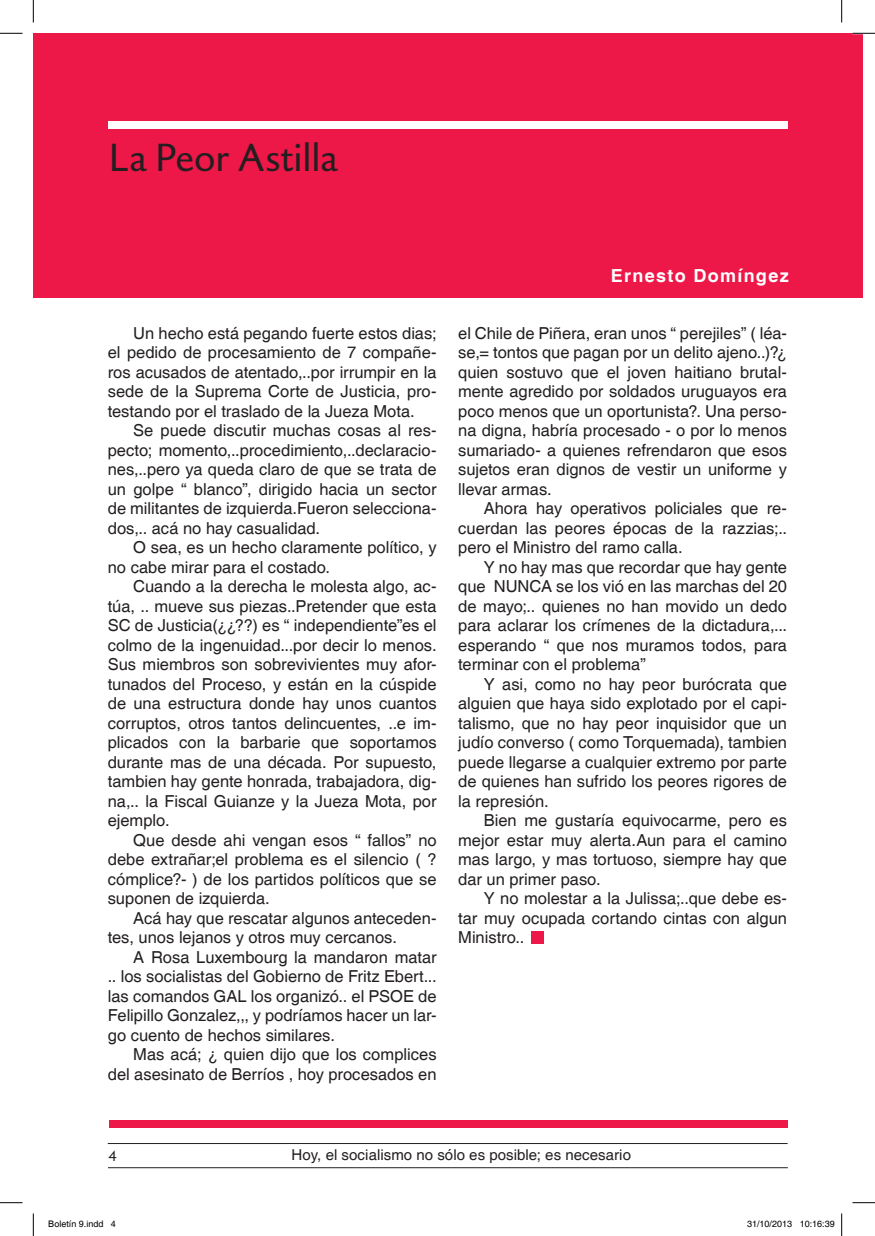
<style>
.page{position:relative;width:875px;height:1236px;background:#fff}
.page>*{position:absolute;margin:0;border:0;box-sizing:border-box;transform-origin:0 0}
.t1{font:40.5px "DTL Haarlemmer D Sans";letter-spacing:-.01em;color:#231f20}
.t2{font:700 18px "Helvetica";letter-spacing:.075em;color:#fff}
.t3{font:16.5px/19.5px "Helvetica";color:#231f20;text-align:justify}
.t4{font:15px "Helvetica";letter-spacing:.005em;color:#231f20}
.t5{font:15px "DTL Haarlemmer D Sans";color:#231f20}
.t6{font:9px "Helvetica";color:#000}
</style>
<div class="page">
<hr style="left:108px;top:1143px;width:679px;height:1px;background:#231f20">
<hr style="left:108px;top:1167px;width:679px;height:1px;background:#231f20">
<div style="left:109px;top:1120px;width:678px;height:8px;background:#ed1748"></div>
<div style="left:33px;top:33px;width:829px;height:265px;background:#ed1748"></div>
<div style="left:109px;top:121px;width:678px;height:8px;background:#fff"></div>
<div style="left:531px;top:931px;width:13px;height:13px;background:#ed1748"></div>
<svg style="left:0;top:33px;width:22px;height:1px"></svg>
<svg style="left:852px;top:33px;width:22px;height:1px"></svg>
<svg style="left:0;top:1202px;width:22px;height:1px"></svg>
<svg style="left:852px;top:1202px;width:22px;height:1px"></svg>
<svg style="left:33px;top:0;width:1px;height:23px"></svg>
<svg style="left:33px;top:1213px;width:1px;height:23px"></svg>
<svg style="left:841px;top:0;width:1px;height:23px"></svg>
<svg style="left:841px;top:1213px;width:1px;height:23px"></svg>
<h1 class="t1" style="left:109px;top:133px;width:231px">La Peor Astilla</h1>
<p class="t3" style="left:108px;top:324px;width:330px;text-indent:26px">Un hecho está pegando fuerte estos dias; el pedido de procesamiento de 7 compañe&shy;ros acusados de atentado,..por irrumpir en la sede de la Suprema Corte de Justicia, pro&shy;testando por el traslado de la Jueza Mota.</p>
<p class="t3" style="left:108px;top:421px;width:330px;text-indent:26px">Se puede discutir muchas cosas al res&shy;pecto; momento,..procedimiento,..declaracio&shy;nes,..pero ya queda claro de que se trata de un golpe “ blanco”, dirigido hacia un sector de militantes de izquierda.Fueron selecciona&shy;dos,.. acá no hay casualidad.</p>
<p class="t3" style="left:108px;top:538px;width:330px;text-indent:26px">O sea, es un hecho claramente político, y no cabe mirar para el costado.</p>
<p class="t3" style="left:108px;top:577px;width:330px;text-indent:26px">Cuando a la derecha le molesta algo, ac&shy;túa, .. mueve sus piezas..Pretender que esta SC de Justicia(¿¿??) es “ independiente”es el colmo de la ingenuidad...por decir lo menos.<br>Sus miembros son sobrevivientes muy afor&shy;tunados del Proceso, y están en la cúspide de una estructura donde hay unos cuantos corruptos, otros tantos delincuentes, ..e im&shy;plicados con la barbarie que soportamos durante mas de una década. Por supuesto, tambien hay gente honrada, trabajadora, dig&shy;na,.. la Fiscal Guianze y la Jueza Mota, por ejemplo.</p>
<p class="t3" style="left:108px;top:831px;width:330px;text-indent:26px">Que desde ahi vengan esos “ fallos” no debe extrañar;el problema es el silencio ( ? cómplice?- ) de los partidos políticos que se suponen de izquierda.</p>
<p class="t3" style="left:108px;top:909px;width:330px;text-indent:26px">Acá hay que rescatar algunos anteceden&shy;tes, unos lejanos y otros muy cercanos.</p>
<p class="t3" style="left:108px;top:948px;width:330px;text-indent:26px">A Rosa Luxembourg la mandaron matar .. los socialistas del Gobierno de Fritz Ebert... las comandos GAL los organizó.. el PSOE de Felipillo Gonzalez,,, y podríamos hacer un lar&shy;go cuento de hechos similares.</p>
<p class="t3" style="left:108px;top:1045px;width:330px;text-align:right">Mas acá; ¿ quien dijo que los complices del asesinato de Berríos , hoy procesados en</p>
<p class="t2" style="left:610px;top:265px;width:179px">Ernesto Domíngez</p>
<p class="t3" style="left:458px;top:324px;width:330px">el Chile de Piñera, eran unos “ perejiles” ( léa&shy;se,= tontos que pagan por un delito ajeno..)?¿ quien sostuvo que el joven haitiano brutal&shy;mente agredido por soldados uruguayos era poco menos que un oportunista?. Una perso&shy;na digna, habría procesado - o por lo menos sumariado- a quienes refrendaron que esos sujetos eran dignos de vestir un uniforme y llevar armas.</p>
<p class="t3" style="left:458px;top:499px;width:330px;text-indent:26px">Ahora hay operativos policiales que re&shy;cuerdan las peores épocas de la razzias;.. pero el Ministro del ramo calla.</p>
<p class="t3" style="left:458px;top:558px;width:330px;text-indent:26px">Y no hay mas que recordar que hay gente que NUNCA se los vió en las marchas del 20 de mayo;.. quienes no han movido un dedo para aclarar los crímenes de la dictadura,... esperando “ que nos muramos todos, para terminar con el problema”</p>
<p class="t3" style="left:458px;top:675px;width:330px;text-indent:26px">Y asi, como no hay peor burócrata que alguien que haya sido explotado por el capi&shy;talismo, que no hay peor inquisidor que un judío converso ( como Torquemada), tambien puede llegarse a cualquier extremo por parte de quienes han sufrido los peores rigores de la represión.</p>
<p class="t3" style="left:458px;top:811px;width:330px;text-indent:26px">Bien me gustaría equivocarme, pero es mejor estar muy alerta.Aun para el camino mas largo, y mas tortuoso, siempre hay que dar un primer paso.</p>
<p class="t3" style="left:458px;top:889px;width:330px;text-indent:26px">Y no molestar a la Julissa;..que debe es&shy;tar muy ocupada cortando cintas con algun Ministro..</p>
<p class="t5" style="left:109px;top:1147px;width:10px">4</p>
<p class="t4" style="left:291px;top:1146px;width:341px">Hoy, el socialismo no sólo es posible; es necesario</p>
<p class="t6" style="left:48px;top:1219px;width:69px">Boletín 9.indd 4</p>
<p class="t6" style="left:747px;top:1219px;width:89px">31/10/2013 10:16:39</p>
</div>
